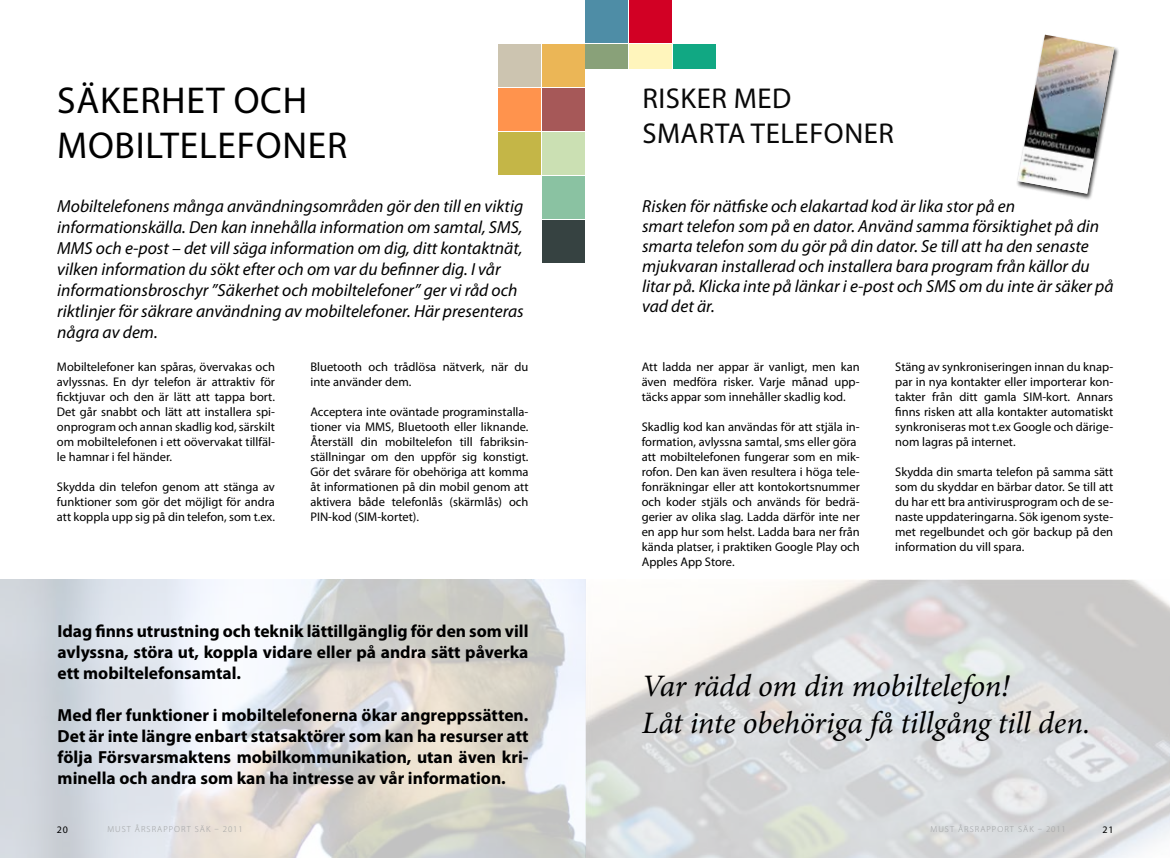
<style>
.page{position:relative;width:1170px;height:858px;background:#fff}
.page>*{position:absolute;margin:0;border:0;box-sizing:border-box;transform-origin:0 0}
.t1{font:37.5px/45px "Myriad Pro";letter-spacing:.02em;color:#000}
.t2{font:italic 31.25px/37.5px "Minion Pro";letter-spacing:-.01em;color:#000}
.t3{font:28.75px/34.5px "Myriad Pro";letter-spacing:.02em;color:#090909}
.t4{font:italic 17.5px/21px "Myriad Pro";color:#000}
.t5{font:700 17.5px/21px "Myriad Pro";color:#000;text-align:justify}
.t6{font:12.5px/15px "Myriad Pro";color:#000;text-align:justify}
.t7{font:10px "Myriad Pro";color:#000}
.t8{font:300 8.75px "Myriad Pro";letter-spacing:.12em;color:#9c9e9f}
</style>
<div class="page">
<img style="left:0;top:579px;width:1169px;height:278px">
<div style="left:542px;top:220px;width:42px;height:42px;background:#364241"></div>
<div style="left:586px;top:0;width:42px;height:43px;background:#4e8da6"></div>
<div style="left:542px;top:176px;width:42px;height:42px;background:#8ac2a2"></div>
<div style="left:629px;top:0;width:42px;height:43px;background:#d20024"></div>
<div style="left:498px;top:44px;width:42px;height:42px;background:#ccc4b0"></div>
<div style="left:498px;top:88px;width:42px;height:42px;background:#ff934d"></div>
<div style="left:498px;top:132px;width:42px;height:42px;background:#c4b647"></div>
<div style="left:542px;top:44px;width:42px;height:42px;background:#ebb656"></div>
<div style="left:542px;top:88px;width:42px;height:42px;background:#a65858"></div>
<div style="left:542px;top:132px;width:42px;height:42px;background:#cbe0b3"></div>
<div style="left:586px;top:44px;width:42px;height:42px;background:#89a179"></div>
<div style="left:629px;top:44px;width:42px;height:42px;background:#fff5bc"></div>
<div style="left:673px;top:44px;width:42px;height:42px;background:#11a883"></div>
<div style="left:585px;top:70px;width:584px;height:93px;background:#fff"></div>
<div style="left:1015px;top:34px;width:104px;height:166px;background:#000;opacity:.75"></div>
<img style="left:1017px;top:35px;width:97px;height:159px">
<h1 class="t1" style="left:57px;top:78px;width:292px">SÄKERHET OCH<br>MOBILTELEFONER</h1>
<h3 class="t3" style="left:642px;top:81px;width:253px">RISKER MED<br>SMARTA TELEFONER</h3>
<p class="t4" style="left:57px;top:195px;width:468px">Mobiltelefonens många användningsområden gör den till en viktig informationskälla. Den kan innehålla information om samtal, SMS, MMS och e-post – det vill säga information om dig, ditt kontaktnät, vilken information du sökt efter och om var du befinner dig. I vår informationsbroschyr ”Säkerhet och mobiltelefoner” ger vi råd och riktlinjer för säkrare användning av mobiltelefoner. Här presenteras några av dem.</p>
<p class="t4" style="left:642px;top:195px;width:473px;line-height:20.1px">Risken för nätfiske och elakartad kod är lika stor på en<br>smart telefon som på en dator. Använd samma försiktighet på din smarta telefon som du gör på din dator. Se till att ha den senaste mjukvaran installerad och installera bara program från källor du litar på. Klicka inte på länkar i e-post och SMS om du inte är säker på vad det är.</p>
<p class="t6" style="left:57px;top:359px;width:219px">Mobiltelefoner kan spåras, övervakas och avlyssnas. En dyr telefon är attraktiv för ficktjuvar och den är lätt att tappa bort.<br>Det går snabbt och lätt att installera spi&shy;onprogram och annan skadlig kod, särskilt om mobiltelefonen i ett oövervakat tillfäl&shy;le hamnar i fel händer.</p>
<p class="t6" style="left:57px;top:479px;width:219px">Skydda din telefon genom att stänga av funktioner som gör det möjligt för andra att koppla upp sig på din telefon, som t.ex.</p>
<p class="t6" style="left:310px;top:359px;width:219px">Bluetooth och trådlösa nätverk, när du inte använder dem.</p>
<p class="t6" style="left:310px;top:404px;width:219px">Acceptera inte oväntade programinstalla&shy;tioner via MMS, Bluetooth eller liknande.<br>Återställ din mobiltelefon till fabriksin&shy;ställningar om den uppför sig konstigt.<br>Gör det svårare för obehöriga att komma åt informationen på din mobil genom att aktivera både telefonlås (skärmlås) och PIN-kod (SIM-kortet).</p>
<p class="t5" style="left:58px;top:620px;width:472px">Idag finns utrustning och teknik lättillgänglig för den som vill avlyssna, störa ut, koppla vidare eller på andra sätt påverka ett mobiltelefonsamtal.</p>
<p class="t5" style="left:58px;top:704px;width:472px">Med fler funktioner i mobiltelefonerna ökar angreppssätten.<br>Det är inte längre enbart statsaktörer som kan ha resurser att följa Försvarsmaktens mobilkommunikation, utan även kri&shy;minella och andra som kan ha intresse av vår information.</p>
<p class="t6" style="left:641px;top:359px;width:219px">Att ladda ner appar är vanligt, men kan även medföra risker. Varje månad upp&shy;täcks appar som innehåller skadlig kod.</p>
<p class="t6" style="left:641px;top:419px;width:219px;text-align:left">Skadlig kod kan användas för att stjäla in&shy;formation, avlyssna samtal, sms eller göra att mobiltelefonen fungerar som en mik&shy;rofon. Den kan även resultera i höga tele&shy;fonräkningar eller att kontokortsnummer och koder stjäls och används för bedrä&shy;gerier av olika slag. Ladda därför inte ner en app hur som helst. Ladda bara ner från kända platser, i praktiken Google Play och Apples App Store.</p>
<p class="t6" style="left:895px;top:359px;width:219px">Stäng av synkroniseringen innan du knap&shy;par in nya kontakter eller importerar kon&shy;takter från ditt gamla SIM-kort. Annars finns risken att alla kontakter automatiskt synkroniseras mot t.ex Google och därige&shy;nom lagras på internet.</p>
<p class="t6" style="left:895px;top:464px;width:219px">Skydda din smarta telefon på samma sätt som du skyddar en bärbar dator. Se till att du har ett bra antivirusprogram och de se&shy;naste uppdateringarna. Sök igenom syste&shy;met regelbundet och gör backup på den information du vill spara.</p>
<p class="t2" style="left:641px;top:666px;width:450px">Var rädd om din mobiltelefon!<br>Låt inte obehöriga få tillgång till den.</p>
<p class="t7" style="left:57px;top:823px;width:13px">20</p>
<p class="t8" style="left:107px;top:824px;width:137px">MUST ÅRSRAPPORT SÄK – 2011</p>
<p class="t8" style="left:930px;top:824px;width:137px">MUST ÅRSRAPPORT SÄK – 2011</p>
<p class="t7" style="left:1102px;top:823px;width:13px">21</p>
</div>
